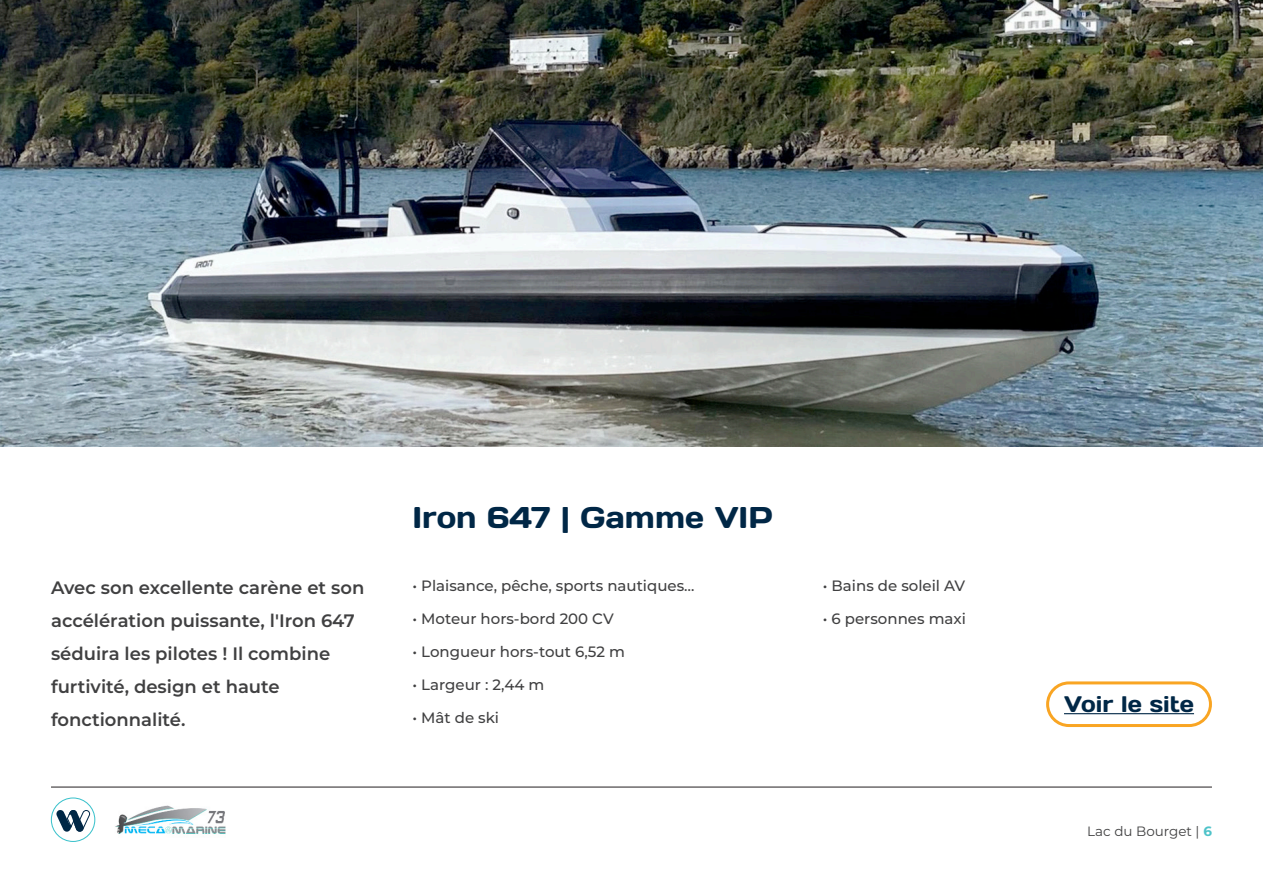
<style>
.page{position:relative;width:1263px;height:893px;background:#fff}
.page>*{position:absolute;margin:0;border:0;box-sizing:border-box;transform-origin:0 0}
.t1{font:30px "Days One";color:#002746}
.t2{font:22.5px "Days One";color:#002746}
.t3{font:600 18px/33px "Montserrat";color:#404041}
.t4{font:500 15px "Montserrat";color:#404041}
.t5{font:13.5px "Montserrat";color:#404041}
.s1{font-weight:700;color:#4ec3c9}
</style>
<div class="page">
<hr style="left:51px;top:787px;width:1161px;height:1px;background:#231f20">
<div style="left:51px;top:797px;width:44px;height:45px;border:1px solid #39c1cb;border-radius:50%"></div>
<svg style="left:56px;top:810px;width:35px;height:22px"></svg>
<img style="left:115px;top:805px;width:110px;height:29px">
<img style="left:0;top:0;width:1263px;height:446px">
<div style="left:1046px;top:681px;width:166px;height:46px;border:3px solid #f9a523;border-radius:21px"></div>
<hr style="left:1064px;top:713px;width:130px;height:1px;background:#002746">
<p class="t3" style="left:51px;top:570px;width:315px">Avec son excellente carène et son accélération puissante, l'Iron 647 séduira les pilotes ! Il combine furtivité, design et haute fonctionnalité.</p>
<p class="t1" style="left:412px;top:498px;width:361px">Iron 647 | Gamme VIP</p>
<p class="t4" style="left:412px;top:575px;width:284px">• Plaisance, pêche, sports nautiques…</p>
<p class="t4" style="left:412px;top:608px;width:203px">• Moteur hors-bord 200 CV</p>
<p class="t4" style="left:412px;top:641px;width:214px">• Longueur hors-tout 6,52 m</p>
<p class="t4" style="left:412px;top:674px;width:133px">• Largeur : 2,44 m</p>
<p class="t4" style="left:412px;top:707px;width:88px">• Mât de ski</p>
<p class="t4" style="left:823px;top:575px;width:144px">• Bains de soleil AV</p>
<p class="t4" style="left:823px;top:608px;width:145px">• 6 personnes maxi</p>
<p class="t2" style="left:1064px;top:690px;width:132px">Voir le site</p>
<p class="t5" style="left:1087px;top:822px;width:126px">Lac du Bourget | <span class="s1">6</span></p>
</div>
